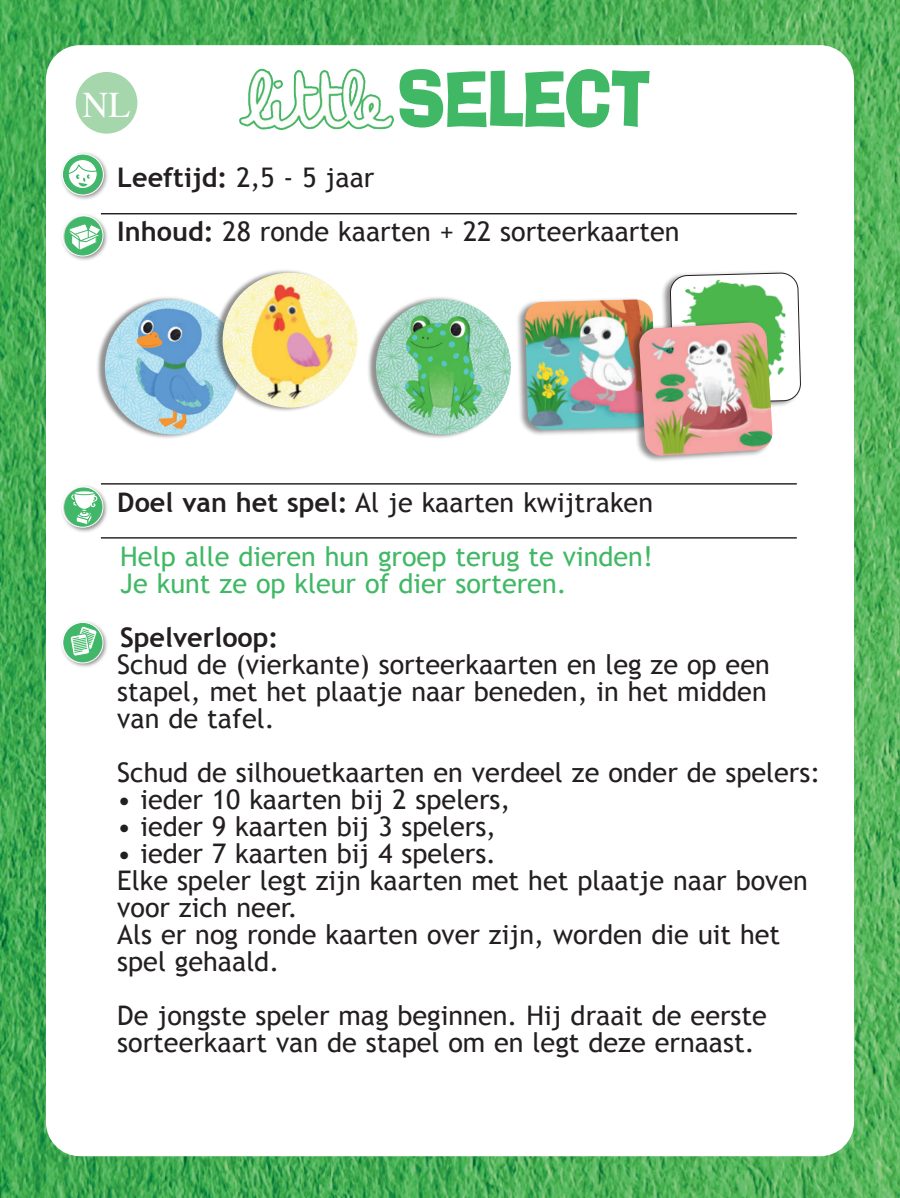
<style>
.page{position:relative;width:900px;height:1198px;background:#fff}
.page>*{position:absolute;margin:0;border:0;box-sizing:border-box;transform-origin:0 0}
.t1{font:74.4px "Ad Lib BT";letter-spacing:-.02em;color:#40b865;scale:.83 1}
.t2{font:36px "Times";color:#fff}
.Normal_e{font:27px/27px "Trebuchet MS";color:#231f20}
.Normal_e-2{font:27px "Trebuchet MS";color:#40b865}
.Normal_e-3{font:700 27px "Trebuchet MS";color:#231f20}
.s1{font-weight:400}
.s2{font-weight:700}
</style>
<div class="page">
<img style="left:0;top:0;width:900px;height:1197px">
<div style="left:46px;top:45px;width:808px;height:1111px;background:#fff;border-radius:34px"></div>
<hr style="left:101px;top:213px;width:696px;height:1px;background:#231f20">
<hr style="left:101px;top:483px;width:696px;height:1px;background:#231f20">
<hr style="left:101px;top:537px;width:696px;height:1px;background:#231f20">
<div style="left:60px;top:213px;width:48px;height:48px;background:#231f20;opacity:.5"></div>
<div style="left:62px;top:215px;width:41px;height:41px;border:1px solid #fff;border-radius:50%"></div>
<div style="left:60px;top:484px;width:48px;height:48px;background:#231f20;opacity:.5"></div>
<svg style="left:64px;top:487px;width:39px;height:40px"></svg>
<svg style="left:70px;top:492px;width:29px;height:35px"></svg>
<svg style="left:74px;top:491px;width:21px;height:4px"></svg>
<div style="left:74px;top:490px;width:21px;height:5px;border:1px solid #41b869;border-radius:50%"></div>
<div style="left:62px;top:486px;width:41px;height:41px;border:1px solid #fff;border-radius:50%"></div>
<div style="left:60px;top:619px;width:48px;height:49px;background:#231f20;opacity:.5"></div>
<svg style="left:63px;top:622px;width:40px;height:40px"></svg>
<div style="left:62px;top:622px;width:41px;height:41px;border:1px solid #fff;border-radius:50%"></div>
<div style="left:60px;top:151px;width:49px;height:50px;background:#231f20;opacity:.5"></div>
<div style="left:63px;top:154px;width:40px;height:40px;background:#41b869;border-radius:50%"></div>
<div style="left:68px;top:159px;width:30px;height:30px;border:1px solid #41b869;border-radius:50%"></div>
<svg style="left:67px;top:158px;width:31px;height:29px"></svg>
<svg style="left:64px;top:213px;width:39px;height:43px"></svg>
<div style="left:62px;top:154px;width:42px;height:41px;border:1px solid #fff;border-radius:50%"></div>
<div style="left:661px;top:270px;width:140px;height:140px;background:#231f20;opacity:.5"></div>
<svg style="left:670px;top:273px;width:131px;height:130px"></svg>
<div style="left:516px;top:297px;width:139px;height:139px;background:#231f20;opacity:.5"></div>
<img style="left:525px;top:299px;width:130px;height:131px">
<div style="left:630px;top:320px;width:143px;height:143px;background:#231f20;opacity:.5"></div>
<img style="left:639px;top:322px;width:134px;height:134px">
<div style="left:76px;top:72px;width:61px;height:62px;background:#a6d6ac;border-radius:50%"></div>
<img style="left:239px;top:68px;width:155px;height:62px">
<div style="left:96px;top:296px;width:142px;height:143px;background:#231f20;opacity:.5"></div>
<img style="left:105px;top:299px;width:135px;height:135px;border-radius:67px">
<div style="left:213px;top:269px;width:143px;height:143px;background:#231f20;opacity:.5"></div>
<img style="left:222px;top:273px;width:136px;height:135px">
<div style="left:367px;top:296px;width:142px;height:143px;background:#231f20;opacity:.5"></div>
<img style="left:376px;top:299px;width:135px;height:135px;border-radius:67px">
<svg style="left:0;top:0;width:5px;height:5px"></svg>
<svg style="left:0;top:1192px;width:5px;height:6px"></svg>
<svg style="left:895px;top:0;width:5px;height:5px"></svg>
<svg style="left:895px;top:1192px;width:5px;height:6px"></svg>
<p class="t2" style="left:82px;top:71px;width:49px">NL</p>
<p class="t1" style="left:397px;top:51px;width:307px">SELECT</p>
<p class="Normal_e-3" style="left:117px;top:161px;width:259px">Leeftijd: <span class="s1">2,5 - 5 jaar</span></p>
<p class="Normal_e" style="left:117px;top:219px;width:564px"><span class="s2">Inhoud:</span> 28 ronde kaarten + 22 sorteerkaarten</p>
<p class="Normal_e" style="left:117px;top:489px;width:537px"><span class="s2">Doel van het spel:</span> Al je kaarten kwijtraken</p>
<p class="Normal_e-2" style="left:120px;top:540px;width:534px">Help alle dieren hun groep terug te vinden!</p>
<p class="Normal_e-2" style="left:120px;top:567px;width:448px">Je kunt ze op kleur of dier sorteren.</p>
<p class="Normal_e-3" style="left:120px;top:620px;width:160px">Spelverloop:</p>
<p class="Normal_e" style="left:117px;top:651px;width:654px">Schud de (vierkante) sorteerkaarten en leg ze op een stapel, met het plaatje naar beneden, in het midden</p>
<p class="Normal_e" style="left:117px;top:705px;width:159px">van de tafel.</p>
<p class="Normal_e" style="left:117px;top:759px;width:704px">Schud de silhouetkaarten en verdeel ze onder de spelers:</p>
<p class="Normal_e" style="left:117px;top:786px;width:395px">• ieder 10 kaarten bij 2 spelers,</p>
<p class="Normal_e" style="left:117px;top:813px;width:380px">• ieder 9 kaarten bij 3 spelers,</p>
<p class="Normal_e" style="left:117px;top:840px;width:380px">• ieder 7 kaarten bij 4 spelers.</p>
<p class="Normal_e" style="left:117px;top:867px;width:692px">Elke speler legt zijn kaarten met het plaatje naar boven voor zich neer.</p>
<p class="Normal_e" style="left:117px;top:921px;width:664px">Als er nog ronde kaarten over zijn, worden die uit het spel gehaald.</p>
<p class="Normal_e" style="left:117px;top:1002px;width:651px">De jongste speler mag beginnen. Hij draait de eerste sorteerkaart van de stapel om en legt deze ernaast.</p>
</div>
